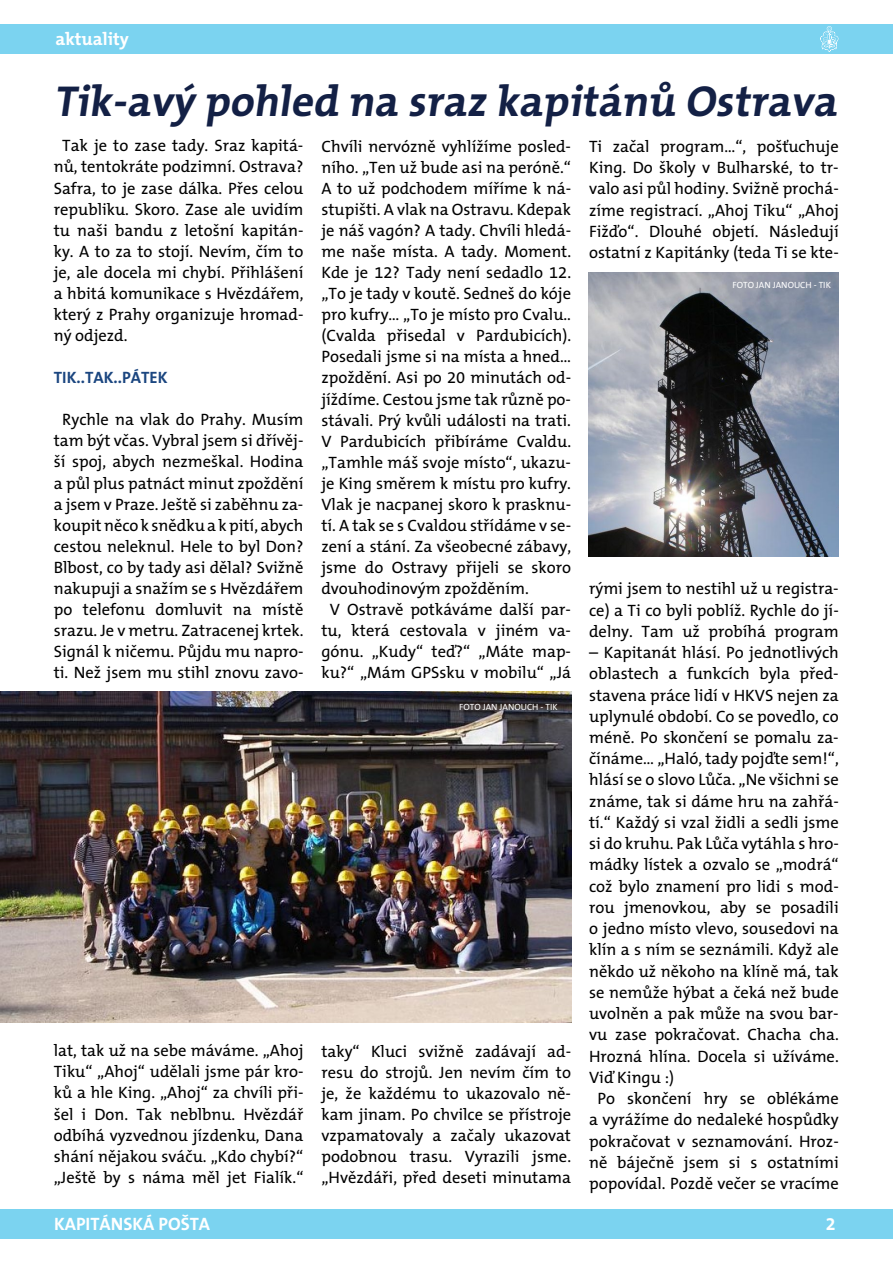
<style>
.page{position:relative;width:893px;height:1263px;background:#fff}
.page>*{position:absolute;margin:0;border:0;box-sizing:border-box;transform-origin:0 0}
.t1{font:700 43.5px "The Mix CE B7";color:#132045}
.t2{font:700 18px "The Mix CE B7";color:#fff}
.t3{font:16.5px/21px "The Mix CE B5 Plain";color:#000;text-align:justify}
.t4{font:700 16.5px "The Mix CE B7";color:#1b4680}
.t5{font:9px "The Mix CE B5 Plain";color:#fff}
</style>
<div class="page">
<div style="left:0;top:1209px;width:893px;height:30px;background:#7bd3f0"></div>
<div style="left:0;top:24px;width:893px;height:30px;background:#7bd3f0"></div>
<svg style="left:820px;top:26px;width:19px;height:26px"></svg>
<img style="left:0;top:691px;width:571px;height:332px">
<img style="left:589px;top:273px;width:250px;height:283px">
<p class="t2" style="left:55px;top:29px;width:75px">aktuality</p>
<h1 class="t1" style="left:54px;top:76px;width:792px">Tik-avý pohled na sraz kapitánů Ostrava</h1>
<p class="t3" style="left:54px;top:136px;width:251px;text-indent:8px">Tak je to zase tady. Sraz kapitá&shy;nů, tentokráte podzimní. Ostrava?<br>Safra, to je zase dálka. Přes celou republiku. Skoro. Zase ale uvidím tu naši bandu z letošní kapitán&shy;ky. A to za to stojí. Nevím, čím to je, ale docela mi chybí. Přihlášení a hbitá komunikace s Hvězdářem, který z Prahy organizuje hromad&shy;ný odjezd.</p>
<p class="t4" style="left:54px;top:368px;width:79px">tik..tak..pátek</p>
<p class="t3" style="left:54px;top:410px;width:251px;text-align:center">Rychle na vlak do Prahy. Musím tam být včas. Vybral jsem si dřívěj&shy;ší spoj, abych nezmeškal. Hodina a půl plus patnáct minut zpoždění a jsem v Praze. Ještě si zaběhnu za&shy;koupit něco k snědku a kpití, abych cestou neleknul. Hele to byl Don?<br>Blbost, co by tady asi dělal? Svižně nakupuji a snažím se s Hvězdářem po telefonu domluvit na místě srazu. Je v metru. Zatracenej krtek.<br>Signál k ničemu. Půjdu mu napro&shy;ti. Než jsem mu stihl znovu zavo-</p>
<p class="t3" style="left:321px;top:136px;width:251px">Chvíli nervózně vyhlížíme posled-</p>
<p class="t3" style="left:321px;top:157px;width:251px">ního. „Ten už bude asi na peróně.“</p>
<p class="t3" style="left:321px;top:179px;width:251px">A to už podchodem míříme k ná-</p>
<p class="t3" style="left:321px;top:200px;width:251px">stupišti. A vlak na Ostravu. Kdepak</p>
<p class="t3" style="left:321px;top:221px;width:251px">je náš vagón? A tady. Chvíli hledá-</p>
<p class="t3" style="left:321px;top:242px;width:251px">me naše místa. A tady. Moment.</p>
<p class="t3" style="left:321px;top:263px;width:251px">Kde je 12? Tady není sedadlo 12.</p>
<p class="t3" style="left:321px;top:284px;width:251px">„To je tady v koutě. Sedneš do kóje</p>
<p class="t3" style="left:321px;top:305px;width:251px">pro kufry… „To je místo pro Cvalu..</p>
<p class="t3" style="left:321px;top:326px;width:251px">(Cvalda přisedal v Pardubicích).</p>
<p class="t3" style="left:321px;top:347px;width:251px">Posedali jsme si na místa a hned…</p>
<p class="t3" style="left:321px;top:368px;width:251px">zpoždění. Asi po 20 minutách od-</p>
<p class="t3" style="left:321px;top:389px;width:251px">jíždíme. Cestou jsme tak různě po-</p>
<p class="t3" style="left:321px;top:410px;width:251px">stávali. Prý kvůli události na trati.</p>
<p class="t3" style="left:321px;top:431px;width:251px">V Pardubicích přibíráme Cvaldu.</p>
<p class="t3" style="left:321px;top:452px;width:251px">„Tamhle máš svoje místo“, ukazu-</p>
<p class="t3" style="left:321px;top:474px;width:251px">je King směrem k místu pro kufry.</p>
<p class="t3" style="left:321px;top:495px;width:251px">Vlak je nacpanej skoro k prasknu-</p>
<p class="t3" style="left:321px;top:516px;width:251px">tí. A tak se s Cvaldou střídáme v se-</p>
<p class="t3" style="left:321px;top:537px;width:251px">zení a stání. Za všeobecné zábavy,</p>
<p class="t3" style="left:321px;top:558px;width:251px">jsme do Ostravy přijeli se skoro</p>
<p class="t3" style="left:321px;top:579px;width:209px">dvouhodinovým zpožděním.</p>
<p class="t3" style="left:330px;top:600px;width:243px">V Ostravě potkáváme další par-</p>
<p class="t3" style="left:321px;top:621px;width:251px">tu, která cestovala v jiném va-</p>
<p class="t3" style="left:321px;top:642px;width:251px">gónu. „Kudy“ teď?“ „Máte map-</p>
<p class="t3" style="left:321px;top:663px;width:251px">ku?“ „Mám GPSsku v mobilu“ „Já</p>
<p class="t5" style="left:459px;top:702px;width:47px">FOTO Jan janouch</p>
<p class="t5" style="left:540px;top:702px;width:18px">- tik</p>
<p class="t3" style="left:54px;top:1041px;width:251px">lat, tak už na sebe máváme. „Ahoj Tiku“ „Ahoj“ udělali jsme pár kro&shy;ků a hle King. „Ahoj“ za chvíli při&shy;šel i Don. Tak neblbnu. Hvězdář odbíhá vyzvednou jízdenku, Dana shání nějakou sváču. „Kdo chybí?“ „Ještě by s náma měl jet Fialík.“</p>
<p class="t3" style="left:321px;top:1041px;width:251px">taky“ Kluci svižně zadávají ad&shy;resu do strojů. Jen nevím čím to je, že každému to ukazovalo ně&shy;kam jinam. Po chvilce se přístroje vzpamatovaly a začaly ukazovat podobnou trasu. Vyrazili jsme. „Hvězdáři, před deseti minutama</p>
<p class="t3" style="left:589px;top:136px;width:251px">Ti začal program…“, pošťuchuje King. Do školy v Bulharské, to tr&shy;valo asi půl hodiny. Svižně prochá&shy;zíme registrací. „Ahoj Tiku“ „Ahoj Fižďo“. Dlouhé objetí. Následují ostatní z Kapitánky (teda Ti se kte-</p>
<p class="t5" style="left:732px;top:280px;width:47px">FOTO Jan janouch</p>
<p class="t5" style="left:814px;top:280px;width:18px">- tik</p>
<p class="t3" style="left:589px;top:579px;width:251px">rými jsem to nestihl už u registra&shy;ce) a Ti co byli poblíž. Rychle do jí&shy;delny. Tam už probíhá program</p>
<p class="t3" style="left:589px;top:643px;width:251px">– Kapitanát hlásí. Po jednotlivých</p>
<p class="t3" style="left:589px;top:664px;width:251px">oblastech a funkcích byla před-</p>
<p class="t3" style="left:589px;top:685px;width:251px">stavena práce lidí v HKVS nejen za</p>
<p class="t3" style="left:589px;top:706px;width:251px">uplynulé období. Co se povedlo, co</p>
<p class="t3" style="left:589px;top:728px;width:251px">méně. Po skončení se pomalu za-</p>
<p class="t3" style="left:589px;top:749px;width:251px">čínáme… „Haló, tady pojďte sem!“,</p>
<p class="t3" style="left:589px;top:770px;width:251px">hlásí se o slovo Lůča. „Ne všichni se</p>
<p class="t3" style="left:589px;top:791px;width:251px">známe, tak si dáme hru na zahřá-</p>
<p class="t3" style="left:589px;top:813px;width:251px">tí.“ Každý si vzal židli a sedli jsme</p>
<p class="t3" style="left:589px;top:834px;width:251px">si do kruhu. Pak Lůča vytáhla s hro-</p>
<p class="t3" style="left:589px;top:855px;width:251px">mádky lístek a ozvalo se „modrá“</p>
<p class="t3" style="left:589px;top:876px;width:251px">což bylo znamení pro lidi s mod-</p>
<p class="t3" style="left:589px;top:898px;width:251px">rou jmenovkou, aby se posadili</p>
<p class="t3" style="left:589px;top:919px;width:251px">o jedno místo vlevo, sousedovi na</p>
<p class="t3" style="left:589px;top:940px;width:251px">klín a s ním se seznámili. Když ale</p>
<p class="t3" style="left:589px;top:961px;width:251px">někdo už někoho na klíně má, tak</p>
<p class="t3" style="left:589px;top:983px;width:251px">se nemůže hýbat a čeká než bude</p>
<p class="t3" style="left:589px;top:1004px;width:251px">uvolněn a pak může na svou bar-</p>
<p class="t3" style="left:589px;top:1025px;width:251px">vu zase pokračovat. Chacha cha.</p>
<p class="t3" style="left:589px;top:1046px;width:251px">Hrozná hlína. Docela si užíváme.</p>
<p class="t3" style="left:589px;top:1067px;width:87px">Viď Kingu :)</p>
<p class="t3" style="left:598px;top:1089px;width:243px">Po skončení hry se oblékáme</p>
<p class="t3" style="left:589px;top:1110px;width:251px">a vyrážíme do nedaleké hospůdky</p>
<p class="t3" style="left:589px;top:1131px;width:251px">pokračovat v seznamování. Hroz-</p>
<p class="t3" style="left:589px;top:1152px;width:251px">ně báječně jsem si s ostatními</p>
<p class="t3" style="left:589px;top:1174px;width:251px">popovídal. Pozdě večer se vracíme</p>
<p class="t2" style="left:54px;top:1214px;width:158px">KAPITÁNSKÁ POŠTA</p>
<p class="t2" style="left:826px;top:1214px;width:11px">2</p>
</div>
